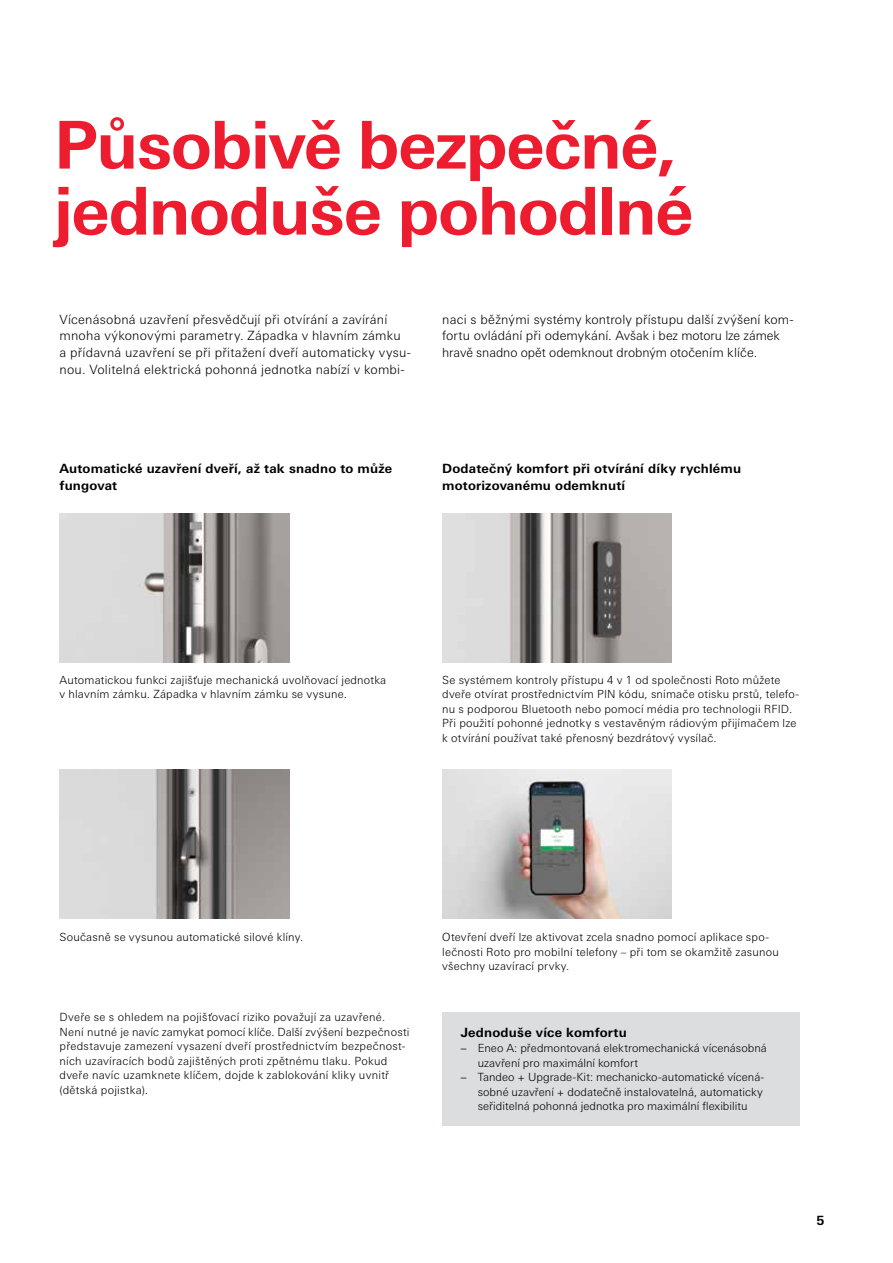
<style>
.page{position:relative;width:893px;height:1263px;background:#fff}
.page>*{position:absolute;margin:0;border:0;box-sizing:border-box;transform-origin:0 0}
.t1{font:700 66px/66px "Univers Next W1 G";letter-spacing:-.02em;color:#ed1c2f}
.t2{font:300 12.75px/16.6px "Univers Next W1 G";letter-spacing:.015em;color:#000}
.t3{font:700 12.75px/16.5px "Univers Next W1 G";letter-spacing:.015em;color:#000}
.t4{font:300 11.25px/14.7px "Univers Next W1 G";letter-spacing:.015em;color:#000}
.s1{font-weight:400}
</style>
<div class="page">
<img style="left:60px;top:513px;width:229px;height:149px">
<img style="left:442px;top:770px;width:230px;height:148px">
<img style="left:60px;top:770px;width:229px;height:148px">
<img style="left:442px;top:513px;width:230px;height:149px">
<div style="left:442px;top:1012px;width:357px;height:113px;background:#dcddde"></div>
<h1 class="t1" style="left:54px;top:112px;width:641px">Působivě bezpečné, jednoduše pohodlné</h1>
<p class="t2" style="left:60px;top:311px;width:353px">Vícenásobná uzavření přesvědčují při otvírání a zavírání mnoha výkonovými parametry. Západka v hlavním zámku<br>a přídavná uzavření se při přitažení dveří automaticky vysu&shy;nou. Volitelná elektrická pohonná jednotka nabízí v kombi-</p>
<p class="t2" style="left:442px;top:311px;width:353px">naci s běžnými systémy kontroly přístupu další zvýšení kom&shy;fortu ovládání při odemykání. Avšak i bez motoru lze zámek hravě snadno opět odemknout drobným otočením klíče.</p>
<p class="t3" style="left:60px;top:460px;width:334px">Automatické uzavření dveří, až tak snadno to může fungovat</p>
<p class="t3" style="left:442px;top:460px;width:300px">Dodatečný komfort při otvírání díky rychlému motorizovanému odemknutí</p>
<p class="t4" style="left:60px;top:672px;width:328px">Automatickou funkci zajišťuje mechanická uvolňovací jednotka v hlavním zámku. Západka v hlavním zámku se vysune.</p>
<p class="t4" style="left:442px;top:672px;width:358px">Se systémem kontroly přístupu 4 v 1 od společnosti Roto můžete dveře otvírat prostřednictvím PIN kódu, snímače otisku prstů, telefo&shy;nu s podporou Bluetooth nebo pomocí média pro technologii RFID.<br>Při použití pohonné jednotky s vestavěným rádiovým přijímačem lze k otvírání používat také přenosný bezdrátový vysílač.</p>
<p class="t4" style="left:60px;top:930px;width:245px">Současně se vysunou automatické silové klíny.</p>
<p class="t4" style="left:60px;top:1009px;width:352px">Dveře se s ohledem na pojišťovací riziko považují za uzavřené.<br>Není nutné je navíc zamykat pomocí klíče. Další zvýšení bezpečnosti představuje zamezení vysazení dveří prostřednictvím bezpečnost&shy;ních uzavíracích bodů zajištěných proti zpětnému tlaku. Pokud dveře navíc uzamknete klíčem, dojde k zablokování kliky uvnitř (dětská pojistka).</p>
<p class="t4" style="left:442px;top:930px;width:338px">Otevření dveří lze aktivovat zcela snadno pomocí aplikace spo&shy;lečnosti Roto pro mobilní telefony – při tom se okamžitě zasunou všechny uzavírací prvky.</p>
<p class="t3" style="left:461px;top:1024px;width:168px">Jednoduše více komfortu</p>
<p class="t4" style="left:478px;top:1040px;width:291px;text-indent:-17px"><span class="s1">–</span> Eneo A: předmontovaná elektromechanická vícenásobná uzavření pro maximální komfort</p>
<p class="t4" style="left:478px;top:1070px;width:288px;text-indent:-17px"><span class="s1">–</span> Tandeo + Upgrade-Kit: mechanicko-automatické vícená&shy;sobné uzavření + dodatečně instalovatelná, automaticky seřiditelná pohonná jednotka pro maximální flexibilitu</p>
<p class="t3" style="left:816px;top:1212px;width:10px">5</p>
</div>
